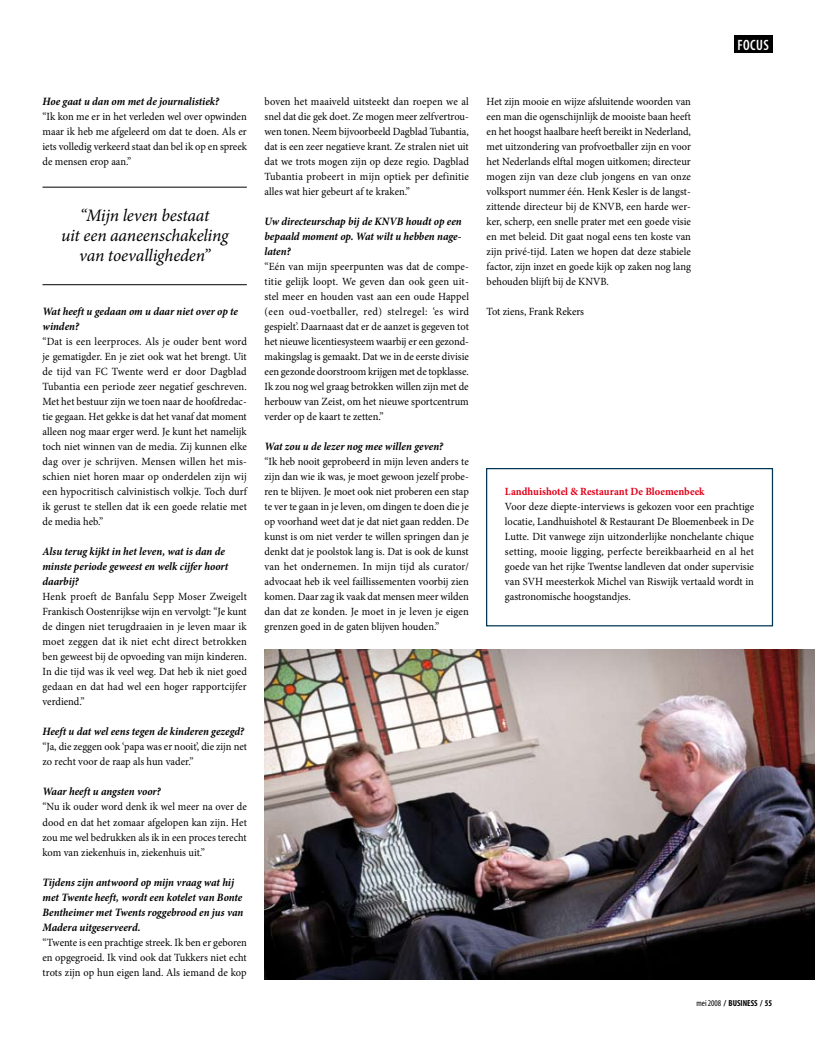
<style>
.page{position:relative;width:815px;height:1053px;background:#fff}
.page>*{position:absolute;margin:0;border:0;box-sizing:border-box;transform-origin:0 0}
.t1{font:italic 17.5px/20px "Minion Pro";letter-spacing:-.01em;color:#000;text-align:center}
.t2{font:600 condensed 15px "Myriad Pro";letter-spacing:.03em;color:#fff;scale:.95 1}
.t3{font:italic 700 11.25px/15px "Minion Pro";color:#000;scale:.95 1}
.t4{font:11px/15px "Minion Pro";color:#000;text-align:justify;scale:.95 1}
.t5{font:700 11px "Minion Pro";color:#e2001a;scale:.95 1}
.t6{font:700 condensed 8.75px "Myriad Pro";color:#000}
.s1{font-weight:400}
</style>
<div class="page">
<div style="left:734px;top:35px;width:38px;height:18px;background:#000"></div>
<img style="left:265px;top:649px;width:550px;height:330px">
<div style="left:486px;top:468px;width:287px;height:158px;border:1px solid #003656"></div>
<hr style="left:43px;top:187px;width:204px;height:1px;background:#000">
<hr style="left:43px;top:284px;width:204px;height:1px;background:#000">
<h2 class="t2" style="left:738px;top:36px;width:34px">FOCUS</h2>
<p class="t3" style="left:43px;top:94px;width:187px">Hoe gaat u dan om met de journalistiek?</p>
<p class="t4" style="left:43px;top:109px;width:217px">“Ik kon me er in het verleden wel over opwinden maar ik heb me afgeleerd om dat te doen. Als er iets volledig verkeerd staat dan bel ik op en spreek de mensen erop aan.”</p>
<h1 class="t1" style="left:61px;top:206px;width:169px">“Mijn leven bestaat<br>uit een aaneenschakeling van toevalligheden”</h1>
<p class="t3" style="left:43px;top:304px;width:207px">Wat heeft u gedaan om u daar niet over op te winden?</p>
<p class="t4" style="left:43px;top:334px;width:217px">“Dat is een leerproces. Als je ouder bent word je gematigder. En je ziet ook wat het brengt. Uit de tijd van FC Twente werd er door Dagblad Tubantia een periode zeer negatief geschreven.<br>Met het bestuur zijn we toen naar de hoofdredac&shy;tie gegaan. Het gekke is dat het vanaf dat moment alleen nog maar erger werd. Je kunt het namelijk toch niet winnen van de media. Zij kunnen elke dag over je schrijven. Mensen willen het mis&shy;schien niet horen maar op onderdelen zijn wij een hypocritisch calvinistisch volkje. Toch durf ik gerust te stellen dat ik een goede relatie met de media heb.”</p>
<p class="t3" style="left:43px;top:544px;width:197px">Alsu terug kijkt in het leven, wat is dan de minste periode geweest en welk cijfer hoort daarbij?</p>
<p class="t4" style="left:43px;top:589px;width:217px">Henk proeft de Banfalu Sepp Moser Zweigelt Frankisch Oostenrijkse wijn en vervolgt: “Je kunt de dingen niet terugdraaien in je leven maar ik moet zeggen dat ik niet echt direct betrokken ben geweest bij de opvoeding van mijn kinderen.<br>In die tijd was ik veel weg. Dat heb ik niet goed gedaan en dat had wel een hoger rapportcijfer verdiend.”</p>
<p class="t3" style="left:43px;top:724px;width:214px">Heeft u dat wel eens tegen de kinderen gezegd?</p>
<p class="t4" style="left:43px;top:739px;width:217px">“Ja, die zeggen ook ‘papa was er nooit’, die zijn net zo recht voor de raap als hun vader.”</p>
<p class="t3" style="left:43px;top:784px;width:126px">Waar heeft u angsten voor?</p>
<p class="t4" style="left:43px;top:799px;width:217px">“Nu ik ouder word denk ik wel meer na over de dood en dat het zomaar afgelopen kan zijn. Het zou me wel bedrukken als ik in een proces terecht kom van ziekenhuis in, ziekenhuis uit.”</p>
<p class="t3" style="left:43px;top:874px;width:213px">Tijdens zijn antwoord op mijn vraag wat hij met Twente heeft, wordt een kotelet van Bonte Bentheimer met Twents roggebrood en jus van Madera uitgeserveerd.</p>
<p class="t4" style="left:43px;top:934px;width:217px">“Twente is een prachtige streek. Ik ben er geboren en opgegroeid. Ik vind ook dat Tukkers niet echt trots zijn op hun eigen land. Als iemand de kop</p>
<p class="t4" style="left:265px;top:94px;width:217px">boven het maaiveld uitsteekt dan roepen we al snel dat die gek doet. Ze mogen meer zelfvertrou&shy;wen tonen. Neem bijvoorbeeld Dagblad Tubantia, dat is een zeer negatieve krant. Ze stralen niet uit dat we trots mogen zijn op deze regio. Dagblad Tubantia probeert in mijn optiek per definitie alles wat hier gebeurt af te kraken.”</p>
<p class="t3" style="left:265px;top:214px;width:209px;text-align:justify">Uw directeurschap bij de KNVB houdt op een bepaald moment op. Wat wilt u hebben nage&shy;laten?</p>
<p class="t4" style="left:265px;top:259px;width:217px">“Eén van mijn speerpunten was dat de compe&shy;titie gelijk loopt. We geven dan ook geen uit&shy;stel meer en houden vast aan een oude Happel (een oud-voetballer, red) stelregel: ‘es wird gespielt’. Daarnaast dat er de aanzet is gegeven tot het nieuwe licentiesysteem waarbij er een gezond&shy;makingslag is gemaakt. Dat we in de eerste divisie een gezonde doorstroom krijgen met de topklasse.<br>Ik zou nog wel graag betrokken willen zijn met de herbouw van Zeist, om het nieuwe sportcentrum verder op de kaart te zetten.”</p>
<p class="t3" style="left:265px;top:439px;width:190px">Wat zou u de lezer nog mee willen geven?</p>
<p class="t4" style="left:265px;top:454px;width:217px">“Ik heb nooit geprobeerd in mijn leven anders te zijn dan wie ik was, je moet gewoon jezelf probe&shy;ren te blijven. Je moet ook niet proberen een stap te ver te gaan in je leven, om dingen te doen die je op voorhand weet dat je dat niet gaan redden. De kunst is om niet verder te willen springen dan je denkt dat je poolstok lang is. Dat is ook de kunst van het ondernemen. In mijn tijd als curator/ advocaat heb ik veel faillissementen voorbij zien komen. Daar zag ik vaak dat mensen meer wilden dan dat ze konden. Je moet in je leven je eigen grenzen goed in de gaten blijven houden.”</p>
<p class="t4" style="left:487px;top:94px;width:217px">Het zijn mooie en wijze afsluitende woorden van een man die ogenschijnlijk de mooiste baan heeft en het hoogst haalbare heeft bereikt in Nederland, met uitzondering van profvoetballer zijn en voor het Nederlands elftal mogen uitkomen; directeur mogen zijn van deze club jongens en van onze volksport nummer één. Henk Kesler is de langst&shy;zittende directeur bij de KNVB, een harde wer&shy;ker, scherp, een snelle prater met een goede visie en met beleid. Dit gaat nogal eens ten koste van zijn privé-tijd. Laten we hopen dat deze stabiele factor, zijn inzet en goede kijk op zaken nog lang behouden blijft bij de KNVB.</p>
<p class="t4" style="left:487px;top:304px;width:104px">Tot ziens, Frank Rekers</p>
<p class="t5" style="left:505px;top:484px;width:212px">Landhuishotel &amp; Restaurant De Bloemenbeek</p>
<p class="t4" style="left:505px;top:499px;width:264px">Voor deze diepte-interviews is gekozen voor een prachtige locatie, Landhuishotel &amp; Restaurant De Bloemenbeek in De Lutte. Dit vanwege zijn uitzonderlijke nonchelante chique setting, mooie ligging, perfecte bereikbaarheid en al het goede van het rijke Twentse landleven dat onder supervisie van SVH meesterkok Michel van Riswijk vertaald wordt in gastronomische hoogstandjes.</p>
<p class="t6" style="left:696px;top:997px;width:77px"><span class="s1">mei 2008</span> / BUSINESS / 55</p>
</div>
